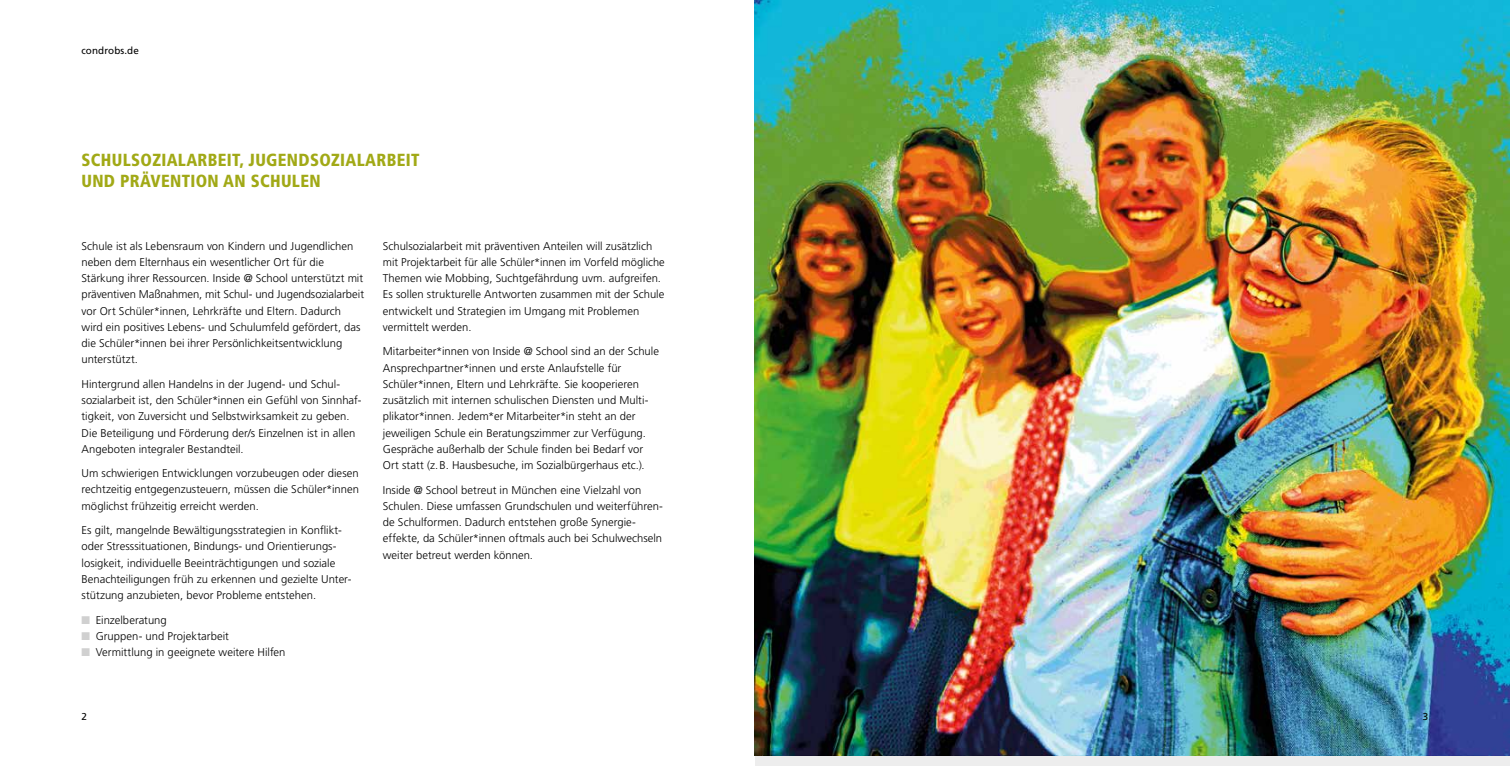
<style>
.page{position:relative;width:1510px;height:766px;background:#fff}
.page>*{position:absolute;margin:0;border:0;box-sizing:border-box;transform-origin:0 0}
.t1{font:900 condensed 17.5px/21px "Frutiger LT Std";letter-spacing:.02em;color:#a1a916;scale:.96 1}
.t2{font:300 11.25px/16.2px "Frutiger LT Std";color:#000}
.t3{font:10px "Frutiger LT Std";letter-spacing:.01em;color:#000}
.s1{color:#d0d0d0}
</style>
<div class="page">
<img style="left:755px;top:0;width:754px;height:755px">
<p class="t3" style="left:81px;top:44px;width:59px">condrobs.de</p>
<h1 class="t1" style="left:81px;top:149px;width:353px">SCHULSOZIALARBEIT, JUGENDSOZIALARBEIT<br>UND PRÄVENTION AN SCHULEN</h1>
<p class="t2" style="left:81px;top:238px;width:284px">Schule ist als Lebensraum von Kindern und Jugendlichen neben dem Elternhaus ein wesentlicher Ort für die Stärkung ihrer Ressourcen. Inside @ School unterstützt mit präventiven Maßnahmen, mit Schul- und Jugendsozialarbeit vor Ort Schüler*innen, Lehrkräfte und Eltern. Dadurch wird ein positives Lebens- und Schulumfeld gefördert, das die Schüler*innen bei ihrer Persönlichkeitsentwicklung unterstützt.</p>
<p class="t2" style="left:81px;top:376px;width:281px">Hintergrund allen Handelns in der Jugend- und Schul&shy;sozialarbeit ist, den Schüler*innen ein Gefühl von Sinnhaf&shy;tigkeit, von Zuversicht und Selbstwirksamkeit zu geben.<br>Die Beteiligung und Förderung der/s Einzelnen ist in allen Angeboten integraler Bestandteil.</p>
<p class="t2" style="left:81px;top:465px;width:279px;text-align:justify">Um schwierigen Entwicklungen vorzubeugen oder diesen rechtzeitig entgegenzusteuern, müssen die Schüler*innen möglichst frühzeitig erreicht werden.</p>
<p class="t2" style="left:81px;top:522px;width:271px">Es gilt, mangelnde Bewältigungsstrategien in Konflikt&shy;oder Stresssituationen, Bindungs- und Orientierungs&shy;losigkeit, individuelle Beeinträchtigungen und soziale Benachteiligungen früh zu erkennen und gezielte Unter&shy;stützung anzubieten, bevor Probleme entstehen.</p>
<p class="t2" style="left:81px;top:611px;width:87px"><span class="s1">■</span> Einzelberatung</p>
<p class="t2" style="left:81px;top:627px;width:149px"><span class="s1">■</span> Gruppen- und Projektarbeit</p>
<p class="t2" style="left:81px;top:644px;width:205px"><span class="s1">■</span> Vermittlung in geeignete weitere Hilfen</p>
<p class="t2" style="left:383px;top:237px;width:283px">Schulsozialarbeit mit präventiven Anteilen will zusätzlich mit Projektarbeit für alle Schüler*innen im Vorfeld mögliche Themen wie Mobbing, Suchtgefährdung uvm. aufgreifen.<br>Es sollen strukturelle Antworten zusammen mit der Schule entwickelt und Strategien im Umgang mit Problemen vermittelt werden.</p>
<p class="t2" style="left:383px;top:343px;width:278px">Mitarbeiter*innen von Inside @ School sind an der Schule Ansprechpartner*innen und erste Anlaufstelle für Schüler*innen, Eltern und Lehrkräfte. Sie kooperieren zusätzlich mit internen schulischen Diensten und Multi&shy;plikator*innen. Jedem*er Mitarbeiter*in steht an der jeweiligen Schule ein Beratungszimmer zur Verfügung.<br>Gespräche außerhalb der Schule finden bei Bedarf vor Ort statt (z.B. Hausbesuche, im Sozialbürgerhaus etc.).</p>
<p class="t2" style="left:383px;top:481px;width:281px">Inside @ School betreut in München eine Vielzahl von Schulen. Diese umfassen Grundschulen und weiterführen&shy;de Schulformen. Dadurch entstehen große Synergie&shy;effekte, da Schüler*innen oftmals auch bei Schulwechseln weiter betreut werden können.</p>
<p class="t3" style="left:81px;top:710px;width:7px">2</p>
<p class="t3" style="left:1422px;top:710px;width:7px">3</p>
</div>
